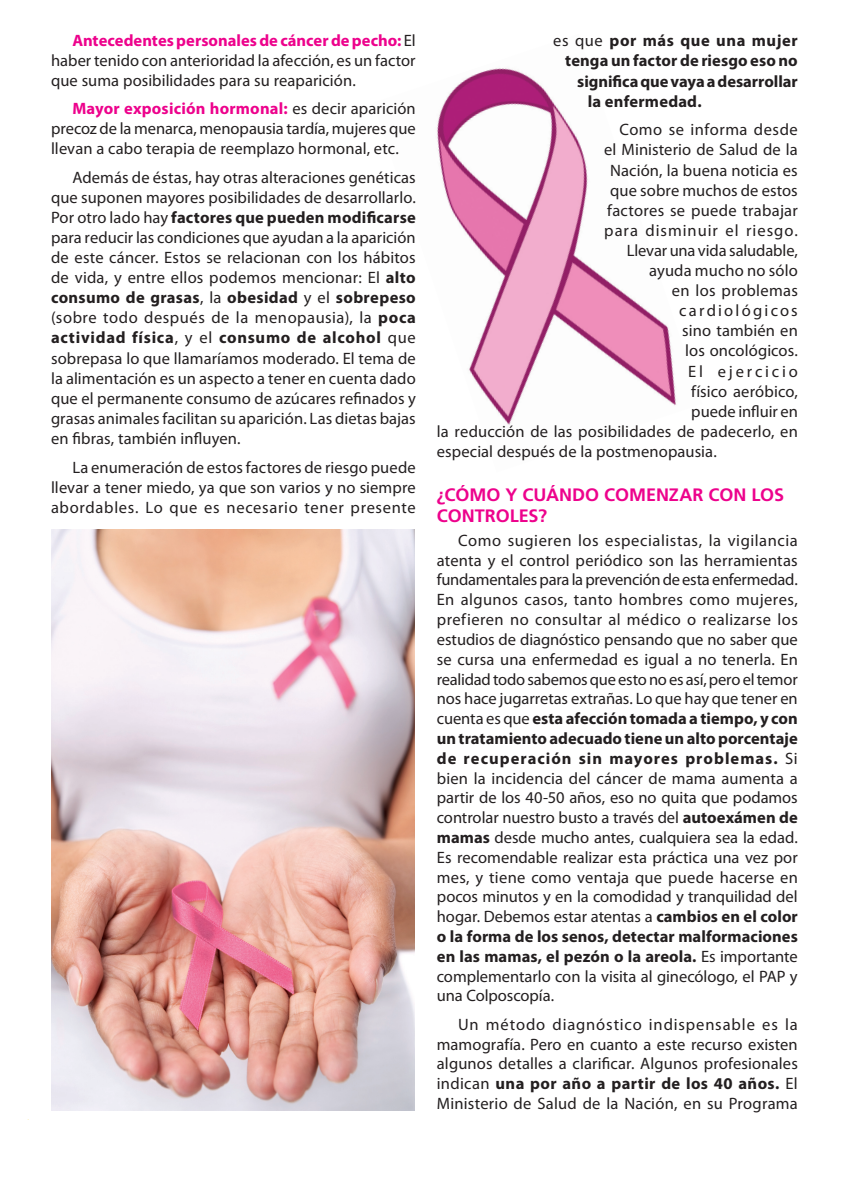
<style>
.page{position:relative;width:851px;height:1191px;background:#fff}
.page>*{position:absolute;margin:0;border:0;box-sizing:border-box;transform-origin:0 0}
.t1{font:700 18px/21px "Frutiger LT Std";color:#ed028c}
.t2{font:16.5px/19.8px "Myriad Pro";letter-spacing:.01em;color:#231f20;text-align:justify}
.t3{font:700 16.5px "Myriad Pro";letter-spacing:.005em;color:#231f20}
.t4{font:16.5px "Myriad Pro";letter-spacing:-.01em;color:#231f20}
.t5{font:700 16.5px "Myriad Pro";letter-spacing:.04em;color:#231f20}
.t6{font:16.5px "Myriad Pro";letter-spacing:.06em;color:#231f20}
.t7{font:16.5px "Myriad Pro";letter-spacing:.035em;color:#231f20}
.t8{font:16.5px "Myriad Pro";letter-spacing:.135em;color:#231f20}
.t9{font:16.5px "Myriad Pro";letter-spacing:.165em;color:#231f20}
.s1{font-weight:700;color:#ed028c}
.s2{font-weight:700}
.s3{font-weight:400}
</style>
<div class="page">
<img style="left:437px;top:68px;width:239px;height:357px">
<img style="left:51px;top:530px;width:364px;height:580px">
<p class="t2" style="left:51px;top:31px;width:366px;text-indent:21px"><span class="s1">Antecedentes personales de cáncer de pecho:</span> El haber tenido con anterioridad la afección, es un factor que suma posibilidades para su reaparición.</p>
<p class="t2" style="left:51px;top:99px;width:366px;text-indent:21px"><span class="s1">Mayor exposición hormonal:</span> es decir aparición precoz de la menarca, menopausia tardía, mujeres que llevan a cabo terapia de reemplazo hormonal, etc.</p>
<p class="t2" style="left:51px;top:167px;width:366px;text-indent:21px">Además de éstas, hay otras alteraciones genéticas que suponen mayores posibilidades de desarrollarlo.<br>Por otro lado hay <span class="s2">factores que pueden modificarse </span>para reducir las condiciones que ayudan a la aparición de este cáncer. Estos se relacionan con los hábitos de vida, y entre ellos podemos mencionar: El <span class="s2">alto consumo de grasas</span>, la <span class="s2">obesidad</span> y el <span class="s2">sobrepeso </span>(sobre todo después de la menopausia), la <span class="s2">poca actividad física</span>, y el <span class="s2">consumo de alcohol</span> que sobrepasa lo que llamaríamos moderado. El tema de la alimentación es un aspecto a tener en cuenta dado que el permanente consumo de azúcares refinados y grasas animales facilitan su aparición. Las dietas bajas en fibras, también influyen.</p>
<p class="t2" style="left:51px;top:457px;width:366px;text-indent:21px">La enumeración de estos factores de riesgo puede llevar a tener miedo, ya que son varios y no siempre abordables. Lo que es necesario tener presente</p>
<p class="t5" style="left:553px;top:30px;width:246px"><span class="s3">es que</span> por más que una mujer</p>
<p class="t3" style="left:565px;top:50px;width:234px">tenga un factor de riesgo eso no</p>
<p class="t3" style="left:577px;top:70px;width:222px">significa que vaya a desarrollar</p>
<p class="t3" style="left:587px;top:90px;width:115px">la enfermedad.</p>
<p class="t7" style="left:619px;top:120px;width:180px">Como se informa desde</p>
<p class="t2" style="left:604px;top:140px;width:195px">el Ministerio de Salud de la</p>
<p class="t2" style="left:610px;top:160px;width:189px">Nación, la buena noticia es</p>
<p class="t2" style="left:610px;top:180px;width:189px">que sobre muchos de estos</p>
<p class="t2" style="left:607px;top:200px;width:192px">factores se puede trabajar</p>
<p class="t6" style="left:604px;top:220px;width:195px">para disminuir el riesgo.</p>
<p class="t4" style="left:626px;top:240px;width:172px">Llevar una vida saludable,</p>
<p class="t2" style="left:649px;top:260px;width:150px">ayuda mucho no sólo</p>
<p class="t2" style="left:671px;top:280px;width:128px">en los problemas</p>
<p class="t8" style="left:679px;top:300px;width:120px">cardiológicos</p>
<p class="t2" style="left:682px;top:321px;width:117px">sino también en</p>
<p class="t2" style="left:685px;top:341px;width:114px">los oncológicos.</p>
<p class="t9" style="left:688px;top:361px;width:111px">El ejercicio</p>
<p class="t2" style="left:691px;top:381px;width:108px">físico aeróbico,</p>
<p class="t2" style="left:691px;top:401px;width:108px">puede influir en</p>
<p class="t2" style="left:437px;top:421px;width:362px">la reducción de las posibilidades de padecerlo, en</p>
<p class="t2" style="left:437px;top:441px;width:281px">especial después de la postmenopausia.</p>
<p class="t1" style="left:437px;top:484px;width:349px">¿CÓMO Y CUÁNDO COMENZAR CON LOS<br>CONTROLES?</p>
<p class="t2" style="left:437px;top:530px;width:362px;text-indent:21px">Como sugieren los especialistas, la vigilancia atenta y el control periódico son las herramientas fundamentales para la prevención de esta enfermedad.<br>En algunos casos, tanto hombres como mujeres, prefieren no consultar al médico o realizarse los estudios de diagnóstico pensando que no saber que se cursa una enfermedad es igual a no tenerla. En realidad todo sabemos que esto no es así, pero el temor nos hace jugarretas extrañas. Lo que hay que tener en cuenta es que <span class="s2">esta afección tomada a tiempo, y con un tratamiento adecuado tiene un alto porcentaje de recuperación sin mayores problemas.</span> Si bien la incidencia del cáncer de mama aumenta a partir de los 40-50 años, eso no quita que podamos controlar nuestro busto a través del <span class="s2">autoexámen de mamas</span> desde mucho antes, cualquiera sea la edad.<br>Es recomendable realizar esta práctica una vez por mes, y tiene como ventaja que puede hacerse en pocos minutos y en la comodidad y tranquilidad del hogar. Debemos estar atentas a <span class="s2">cambios en el color o la forma de los senos, detectar malformaciones en las mamas, el pezón o la areola.</span> Es importante complementarlo con la visita al ginecólogo, el PAP y una Colposcopía.</p>
<p class="t2" style="left:437px;top:1014px;width:362px;text-indent:21px">Un método diagnóstico indispensable es la mamografía. Pero en cuanto a este recurso existen algunos detalles a clarificar. Algunos profesionales indican <span class="s2">una por año a partir de los 40 años.</span> El Ministerio de Salud de la Nación, en su Programa</p>
</div>
